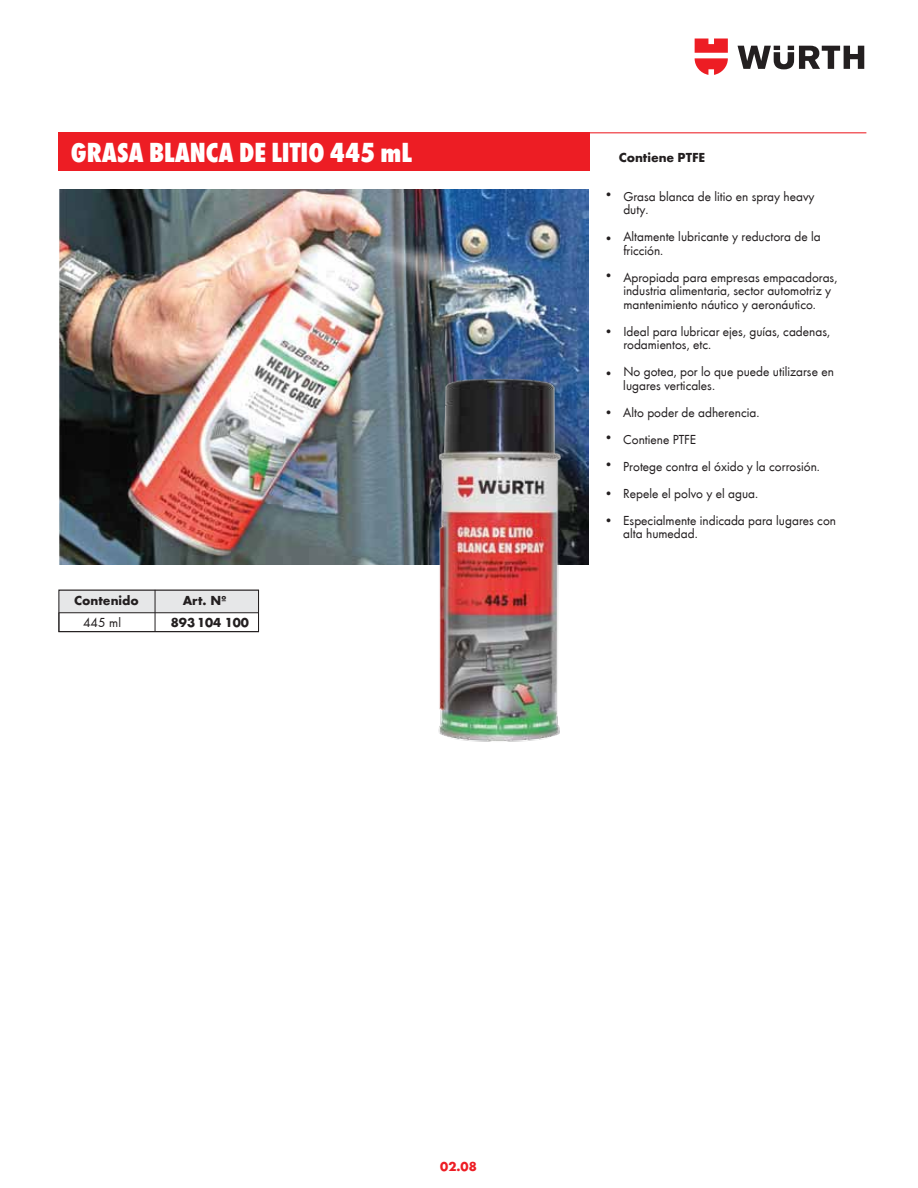
<style>
.page{position:relative;width:918px;height:1188px;background:#fff}
.page>*{position:absolute;margin:0;border:0;box-sizing:border-box;transform-origin:0 0}
.t1{font:800 condensed 28.5px "Wuerth";color:#fff}
.t2{font:13.5px/13.5px "Wuerth";color:#231f20}
.t3{font:700 13.5px/21.1px "Wuerth";color:#231f20}
.t4{font:700 13.5px "Wuerth";color:#ed1d24}
</style>
<div class="page">
<svg style="left:738px;top:46px;width:126px;height:23px"></svg>
<svg style="left:695px;top:39px;width:33px;height:36px"></svg>
<hr style="left:59px;top:132px;width:807px;height:1px;background:#ed1d24">
<div style="left:59px;top:132px;width:531px;height:39px;background:#ed1d24"></div>
<img style="left:59px;top:190px;width:529px;height:375px">
<img style="left:418px;top:364px;width:159px;height:378px">
<div style="left:59px;top:590px;width:200px;height:23px;background:#e6e7e8"></div>
<hr style="left:59px;top:612px;width:200px;height:1px;background:#231f20">
<hr style="left:155px;top:590px;width:1px;height:42px;background:#231f20">
<div style="left:59px;top:590px;width:200px;height:42px;border:1px solid #231f20"></div>
<h1 class="t1" style="left:71px;top:133px;width:343px">GRASA BLANCA DE LITIO 445 mL</h1>
<p class="t3" style="left:619px;top:146px;width:88px">Contiene PTFE</p>
<p class="t2" style="left:623px;top:189px;width:193px">Grasa blanca de litio en spray heavy duty.</p>
<p class="t2" style="left:623px;top:229px;width:199px">Altamente lubricante y reductora de la fricción.</p>
<p class="t2" style="left:623px;top:270px;width:216px">Apropiada para empresas empacadoras, industria alimentaria, sector automotriz y mantenimiento náutico y aeronáutico.</p>
<p class="t2" style="left:623px;top:324px;width:208px">Ideal para lubricar ejes, guías, cadenas, rodamientos, etc.</p>
<p class="t2" style="left:623px;top:364px;width:212px">No gotea, por lo que puede utilizarse en lugares verticales.</p>
<p class="t2" style="left:623px;top:398px;width:214px;line-height:27px">Alto poder de adherencia.<br>Contiene PTFE<br>Protege contra el óxido y la corrosión.<br>Repele el polvo y el agua.<br>Especialmente indicada para lugares con</p>
<p class="t2" style="left:623px;top:526px;width:76px">alta humedad.</p>
<p class="t2" style="left:604px;top:187px;width:11px">•</p>
<p class="t2" style="left:604px;top:231px;width:11px">•</p>
<p class="t2" style="left:604px;top:268px;width:11px">•</p>
<p class="t2" style="left:604px;top:324px;width:11px">•</p>
<p class="t2" style="left:604px;top:366px;width:11px">•</p>
<p class="t2" style="left:604px;top:399px;width:11px;line-height:25.5px">• •</p>
<p class="t2" style="left:604px;top:450px;width:11px;line-height:28.5px">• •</p>
<p class="t2" style="left:604px;top:513px;width:11px">•</p>
<p class="t3" style="left:74px;top:589px;width:66px">Contenido</p>
<p class="t2" style="left:83px;top:615px;width:39px">445 ml</p>
<p class="t3" style="left:171px;top:589px;width:80px;text-indent:12px">Art. Nº<br>893104 100</p>
<p class="t4" style="left:440px;top:1156px;width:38px">02.08</p>
</div>
